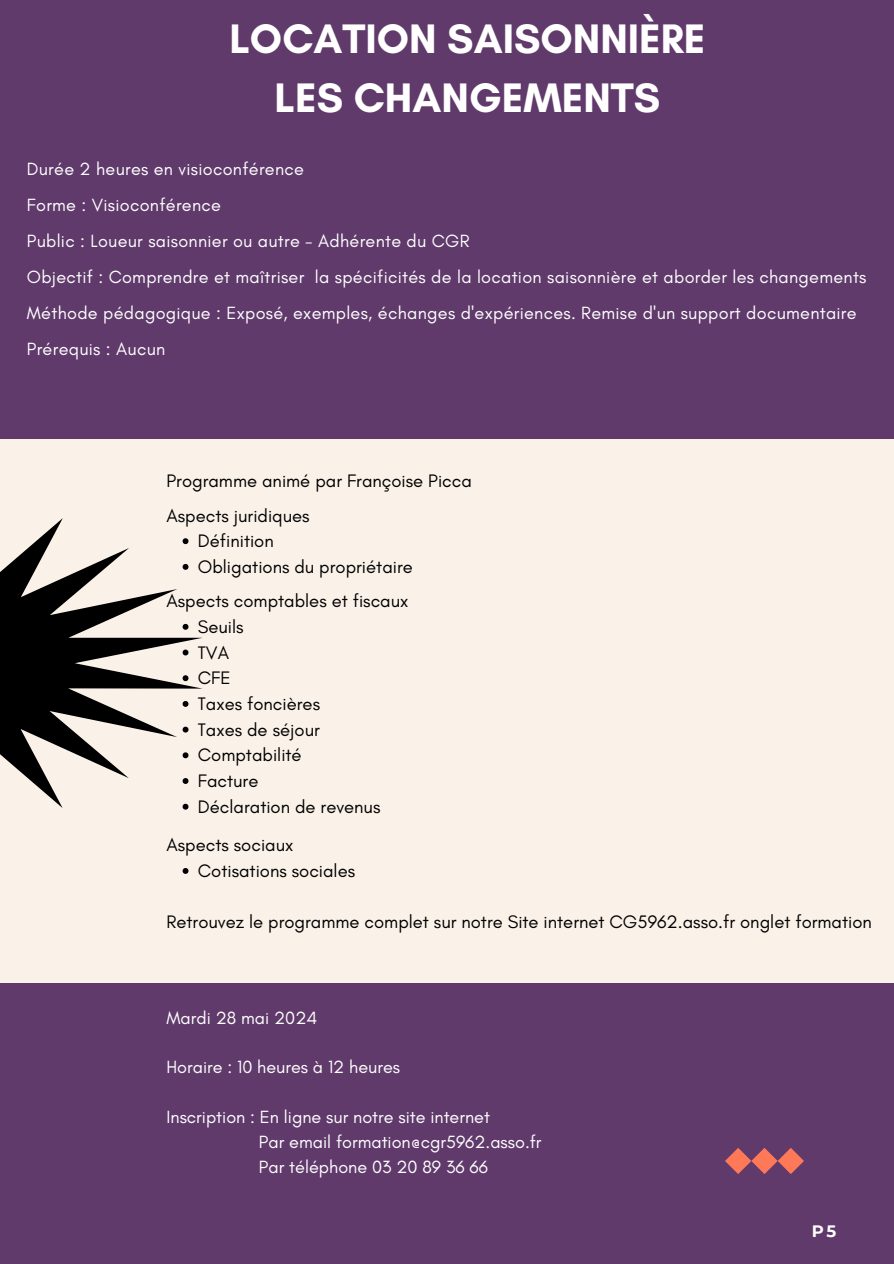
<style>
.page{position:relative;width:894px;height:1264px;background:#fff}
.page>*{position:absolute;margin:0;border:0;box-sizing:border-box;transform-origin:0 0}
.t1{font:700 42px/58.5px "Glacial Indifference";color:#fff;text-align:center}
.t2{font:18.45px "Glacial Indifference";color:#000}
.t3{font:18px/24.8px "Glacial Indifference";letter-spacing:.015em;color:#fff}
.t4{font:700 16.5px "Montserrat";color:#fff}
</style>
<div class="page">
<div style="left:0;top:0;width:893px;height:1263px;background:#613a6c"></div>
<div style="left:0;top:440px;width:893px;height:542px;background:#faf2e9"></div>
<svg style="left:0;top:518px;width:202px;height:292px"></svg>
<svg style="left:725px;top:1148px;width:78px;height:25px"></svg>
<svg style="left:182px;top:538px;width:6px;height:6px"></svg>
<svg style="left:182px;top:564px;width:6px;height:6px"></svg>
<svg style="left:182px;top:624px;width:6px;height:5px"></svg>
<svg style="left:182px;top:649px;width:6px;height:6px"></svg>
<svg style="left:182px;top:675px;width:6px;height:6px"></svg>
<svg style="left:182px;top:701px;width:6px;height:6px"></svg>
<svg style="left:182px;top:726px;width:6px;height:6px"></svg>
<svg style="left:182px;top:752px;width:6px;height:6px"></svg>
<svg style="left:182px;top:778px;width:6px;height:6px"></svg>
<svg style="left:182px;top:803px;width:6px;height:6px"></svg>
<svg style="left:182px;top:868px;width:6px;height:5px"></svg>
<h1 class="t1" style="left:229px;top:9px;width:477px">LOCATION SAISONNIÈRE<br>LES CHANGEMENTS</h1>
<h2 class="t3" style="left:27px;top:156px;width:278px">Durée 2 heures en visioconférence</h2>
<h2 class="t3" style="left:27px;top:192px;width:195px">Forme : Visioconférence</h2>
<h2 class="t3" style="left:27px;top:228px;width:444px">Public : Loueur saisonnier ou autre - Adhérente du CGR</h2>
<h2 class="t3" style="left:27px;top:264px;width:840px">Objectif : Comprendre et maîtriser la spécificités de la location saisonnière et aborder les changements</h2>
<h2 class="t3" style="left:27px;top:300px;width:831px">Méthode pédagogique : Exposé, exemples, échanges d'expériences. Remise d'un support documentaire</h2>
<h2 class="t3" style="left:27px;top:336px;width:140px">Prérequis : Aucun</h2>
<h2 class="t2" style="left:166px;top:470px;width:307px">Programme animé par Françoise Picca</h2>
<h2 class="t2" style="left:166px;top:504px;width:144px">Aspects juridiques</h2>
<p class="t2" style="left:198px;top:530px;width:77px">Définition</p>
<p class="t2" style="left:198px;top:555px;width:216px">Obligations du propriétaire</p>
<h2 class="t2" style="left:166px;top:589px;width:243px">Aspects comptables et fiscaux</h2>
<p class="t2" style="left:198px;top:615px;width:47px">Seuils</p>
<p class="t2" style="left:198px;top:641px;width:33px">TVA</p>
<p class="t2" style="left:198px;top:667px;width:34px">CFE</p>
<p class="t2" style="left:198px;top:692px;width:124px">Taxes foncières</p>
<p class="t2" style="left:198px;top:718px;width:123px">Taxes de séjour</p>
<p class="t2" style="left:198px;top:744px;width:105px">Comptabilité</p>
<p class="t2" style="left:198px;top:769px;width:62px">Facture</p>
<p class="t2" style="left:198px;top:795px;width:184px">Déclaration de revenus</p>
<h2 class="t2" style="left:166px;top:833px;width:128px">Aspects sociaux</h2>
<p class="t2" style="left:198px;top:859px;width:159px">Cotisations sociales</p>
<h2 class="t2" style="left:166px;top:911px;width:706px">Retrouvez le programme complet sur notre Site internet CG5962.asso.fr onglet formation</h2>
<p class="t3" style="left:166px;top:1005px;width:152px">Mardi 28 mai 2024</p>
<h2 class="t3" style="left:166px;top:1054px;width:235px">Horaire : 10 heures à 12 heures</h2>
<h2 class="t3" style="left:259px;top:1104px;width:284px;text-indent:-92px">Inscription : En ligne sur notre site internet<br>Par email formation@cgr5962.asso.fr<br>Par téléphone 03 20 89 36 66</h2>
<h2 class="t4" style="left:811px;top:1220px;width:26px">P5</h2>
</div>
